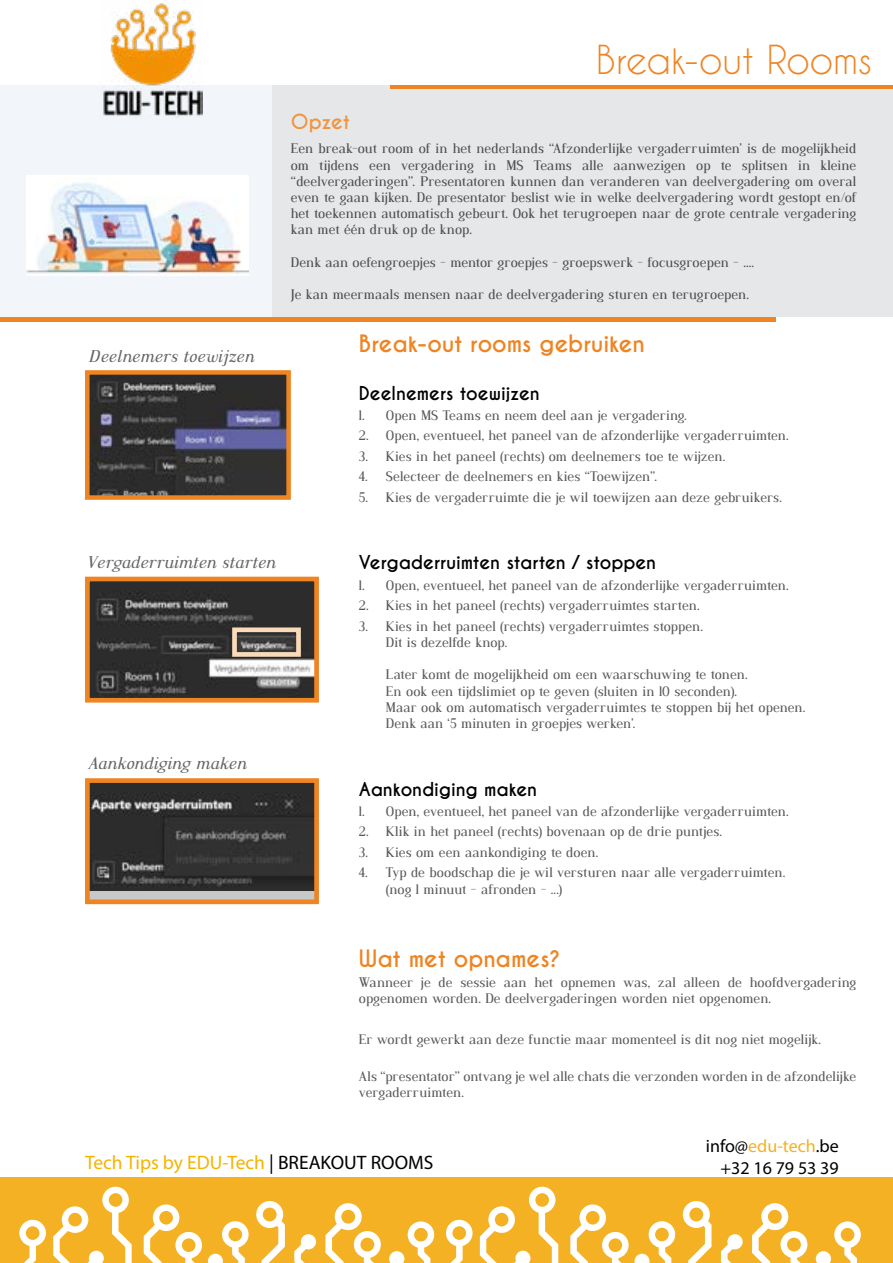
<style>
.page{position:relative;width:893px;height:1263px;background:#fff}
.page>*{position:absolute;margin:0;border:0;box-sizing:border-box;transform-origin:0 0}
.t1{font:37.5px "Caviar Dreams";letter-spacing:-.01em;color:#ee8422}
.t2{font:700 22.5px "Caviar Dreams";letter-spacing:-.005em;color:#ee8422}
.t3{font:19.5px "Myriad Pro";color:#f5b300}
.t4{font:700 19.5px "Caviar Dreams";letter-spacing:-.025em;color:#f1943f}
.t5{font:700 18px "Caviar Dreams";letter-spacing:-.01em;color:#000}
.t6{font:18px/21.6px "Myriad Pro";color:#000101;text-align:right}
.t7{font:italic 16.5px "Dustismo Roman";letter-spacing:-.005em;color:#636466}
.t8{font:13.5px/16.2px "Dustismo Roman";color:#58595b}
.t9{font:13.5px/16.2px "Dustismo Roman";color:#4d4d4f;text-align:justify}
.s1{color:#000}
.s2{color:#f4b123}
</style>
<div class="page">
<div style="left:271px;top:85px;width:622px;height:232px;background:#e6e7e8"></div>
<div style="left:0;top:85px;width:271px;height:232px;background:#f2f5f9"></div>
<img style="left:26px;top:175px;width:223px;height:101px">
<img style="left:90px;top:375px;width:196px;height:120px">
<div style="left:85px;top:370px;width:206px;height:130px;border:4px solid #ee8422"></div>
<hr style="left:0;top:317px;width:776px;height:4px;background:#ee8422">
<hr style="left:390px;top:85px;width:503px;height:3px;background:#ee8422">
<img style="left:91px;top:583px;width:222px;height:114px">
<div style="left:85px;top:577px;width:234px;height:126px;border:5px solid #ee8422"></div>
<div style="left:232px;top:627px;width:69px;height:30px;border:5px solid #f9dab9"></div>
<div style="left:87px;top:780px;width:230px;height:122px;background:#c7c8ca"></div>
<img style="left:91px;top:784px;width:222px;height:107px">
<div style="left:85px;top:778px;width:234px;height:126px;border:5px solid #ee8422"></div>
<img style="left:103px;top:3px;width:99px;height:115px">
<div style="left:441px;top:1178px;width:452px;height:85px;background:#f4b123"></div>
<svg style="left:683px;top:1201px;width:28px;height:62px"></svg>
<svg style="left:721px;top:1234px;width:22px;height:29px"></svg>
<svg style="left:816px;top:1221px;width:45px;height:42px"></svg>
<svg style="left:752px;top:1203px;width:55px;height:60px"></svg>
<svg style="left:570px;top:1204px;width:105px;height:59px"></svg>
<svg style="left:480px;top:1187px;width:78px;height:76px"></svg>
<svg style="left:446px;top:1220px;width:27px;height:43px"></svg>
<div style="left:0;top:1178px;width:446px;height:85px;background:#f4b123"></div>
<svg style="left:256px;top:1201px;width:29px;height:62px"></svg>
<svg style="left:208px;top:1221px;width:41px;height:42px"></svg>
<svg style="left:294px;top:1234px;width:22px;height:29px"></svg>
<svg style="left:389px;top:1221px;width:45px;height:42px"></svg>
<svg style="left:325px;top:1203px;width:56px;height:60px"></svg>
<svg style="left:144px;top:1204px;width:58px;height:59px"></svg>
<svg style="left:53px;top:1187px;width:79px;height:76px"></svg>
<svg style="left:19px;top:1220px;width:27px;height:43px"></svg>
<p class="t7" style="left:89px;top:345px;width:168px">Deelnemers toewijzen</p>
<h1 class="t1" style="left:596px;top:37px;width:278px">Break-out Rooms</h1>
<h3 class="t4" style="left:291px;top:110px;width:61px">Opzet</h3>
<p class="t9" style="left:291px;top:140px;width:567px">Een break-out room of in het nederlands “Afzonderlijke vergaderruimten’ is de mogelijkheid om tijdens een vergadering in MS Teams alle aanwezigen op te splitsen in kleine “deelvergaderingen”. Presentatoren kunnen dan veranderen van deelvergadering om overal even te gaan kijken. De presentator beslist wie in welke deelvergadering wordt gestopt en/of het toekennen automatisch gebeurt. Ook het terugroepen naar de grote centrale vergadering kan met één druk op de knop.</p>
<p class="t9" style="left:291px;top:253px;width:465px">Denk aan oefengroepjes - mentor groepjes - groepswerk - focusgroepen - ....</p>
<p class="t9" style="left:291px;top:286px;width:460px">Je kan meermaals mensen naar de deelvergadering sturen en terugroepen.</p>
<h2 class="t2" style="left:359px;top:330px;width:287px">Break-out rooms gebruiken</h2>
<h3 class="t5" style="left:359px;top:382px;width:183px">Deelnemers toewijzen</h3>
<p class="t8" style="left:359px;top:407px;width:329px">1. Open MS Teams en neem deel aan je vergadering.</p>
<p class="t8" style="left:359px;top:427px;width:431px">2. Open, eventueel, het paneel van de afzonderlijke vergaderruimten.</p>
<p class="t8" style="left:359px;top:447px;width:368px">3. Kies in het paneel (rechts) om deelnemers toe te wijzen.</p>
<p class="t8" style="left:359px;top:468px;width:300px">4. Selecteer de deelnemers en kies “Toewijzen”.</p>
<p class="t8" style="left:359px;top:488px;width:425px">5. Kies de vergaderruimte die je wil toewijzen aan deze gebruikers.</p>
<p class="t7" style="left:89px;top:550px;width:189px">Vergaderruimten starten</p>
<p class="t7" style="left:89px;top:752px;width:160px">Aankondiging maken</p>
<h3 class="t5" style="left:359px;top:552px;width:299px">Vergaderruimten starten / stoppen</h3>
<p class="t8" style="left:359px;top:576px;width:431px">1. Open, eventueel, het paneel van de afzonderlijke vergaderruimten.</p>
<p class="t8" style="left:359px;top:597px;width:342px">2. Kies in het paneel (rechts) vergaderruimtes starten.</p>
<p class="t8" style="left:386px;top:617px;width:319px;text-indent:-27px">3. Kies in het paneel (rechts) vergaderruimtes stoppen.<br>Dit is dezelfde knop.</p>
<p class="t8" style="left:386px;top:666px;width:421px">Later komt de mogelijkheid om een waarschuwing te tonen.<br>En ook een tijdslimiet op te geven (sluiten in 10 seconden).<br>Maar ook om automatisch vergaderruimtes te stoppen bij het openen.<br>Denk aan ‘5 minuten in groepjes werken’.</p>
<h3 class="t5" style="left:359px;top:778px;width:180px">Aankondiging maken</h3>
<p class="t8" style="left:359px;top:802px;width:431px">1. Open, eventueel, het paneel van de afzonderlijke vergaderruimten.</p>
<p class="t8" style="left:359px;top:823px;width:365px">2. Klik in het paneel (rechts) bovenaan op de drie puntjes.</p>
<p class="t8" style="left:359px;top:843px;width:241px">3. Kies om een aankondiging te doen.</p>
<p class="t8" style="left:386px;top:864px;width:401px;text-indent:-27px">4. Typ de boodschap die je wil versturen naar alle vergaderruimten. (nog 1 minuut - afronden - ...)</p>
<h2 class="t2" style="left:359px;top:944px;width:203px">Wat met opnames?</h2>
<p class="t8" style="left:359px;top:973px;width:499px">Wanneer je de sessie aan het opnemen was, zal alleen de hoofdvergadering opgenomen worden. De deelvergaderingen worden niet opgenomen.</p>
<p class="t8" style="left:359px;top:1031px;width:464px">Er wordt gewerkt aan deze functie maar momenteel is dit nog niet mogelijk.</p>
<p class="t8" style="left:359px;top:1067px;width:499px">Als “presentator” ontvang je wel alle chats die verzonden worden in de afzondelijke vergaderruimten.</p>
<h3 class="t3" style="left:85px;top:1150px;width:350px">Tech Tips by EDU-Tech <span class="s1">| BREAKOUT ROOMS</span></h3>
<h3 class="t6" style="left:706px;top:1135px;width:134px">info@<span class="s2">edu-tech</span>.be +32 16 79 53 39</h3>
</div>
